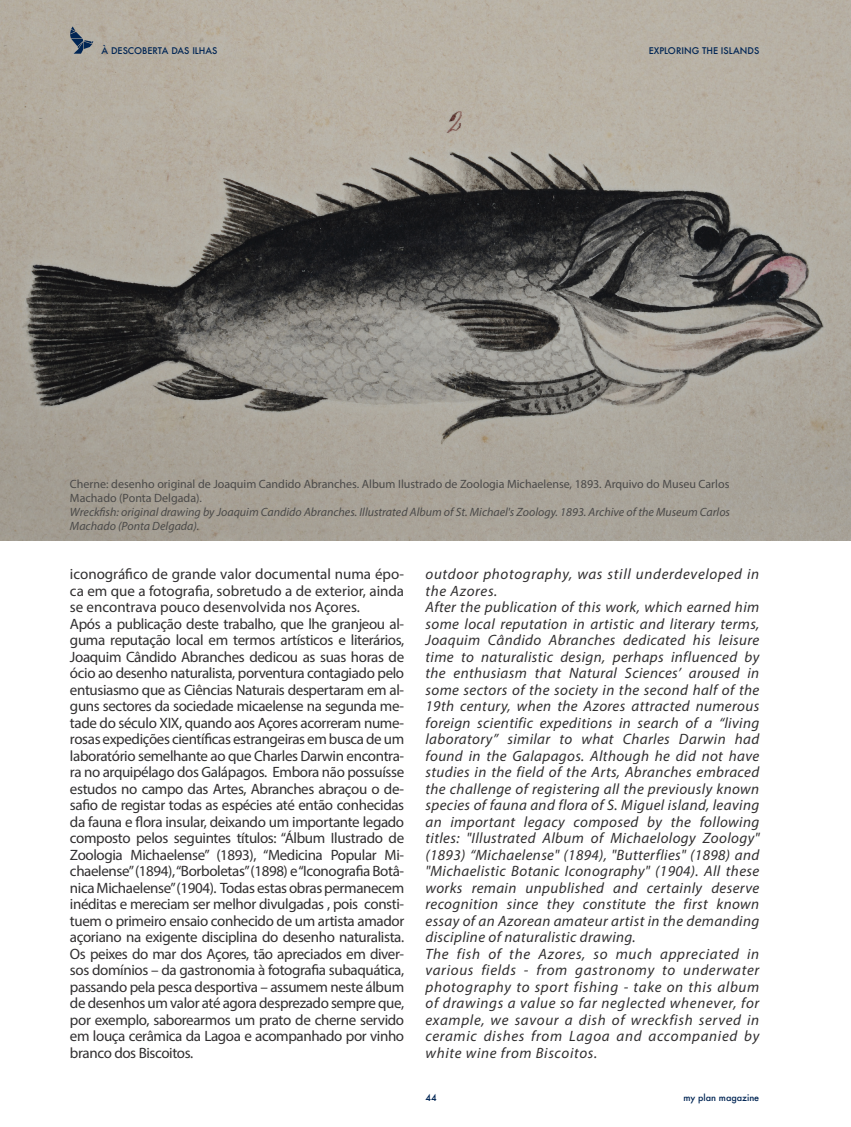
<style>
.page{position:relative;width:851px;height:1127px;background:#fff}
.page>*{position:absolute;margin:0;border:0;box-sizing:border-box;transform-origin:0 0}
.t1{font:15px/16.5px "Myriad Pro";letter-spacing:-.02em;color:#312f30;text-align:justify}
.t2{font:italic 15px/16.5px "Myriad Pro";letter-spacing:.045em;color:#312f30;text-align:justify}
.t3{font:italic 12px/13.8px "Myriad Pro";color:#4a4948}
.t4{font:12px/13.8px "Myriad Pro";color:#4a4948}
.t5{font:500 9px "Futura";color:#002554}
</style>
<div class="page">
<img style="left:0;top:0;width:850px;height:540px">
<svg style="left:70px;top:26px;width:23px;height:28px"></svg>
<p class="t5" style="left:102px;top:44px;width:117px">À DESCOBERTA DAS ILHAS</p>
<p class="t5" style="left:648px;top:44px;width:112px">EXPLORING THE ISLANDS</p>
<p class="t4" style="left:70px;top:477px;width:660px">Cherne: desenho original de Joaquim Candido Abranches. Album Ilustrado de Zoologia Michaelense, 1893. Arquivo do Museu Carlos<br>Machado (Ponta Delgada).</p>
<p class="t3" style="left:70px;top:505px;width:661px">Wreckfish: original drawing by Joaquim Candido Abranches. Illustrated Album of St. Michael's Zoology. 1893. Archive of the Museum Carlos<br>Machado (Ponta Delgada).</p>
<p class="t1" style="left:70px;top:566px;width:335px">iconográfico de grande valor documental numa épo&shy;ca em que a fotografia, sobretudo a de exterior, ainda se encontrava pouco desenvolvida nos Açores.</p>
<p class="t1" style="left:70px;top:615px;width:336px">Após a publicação deste trabalho, que lhe granjeou al&shy;guma reputação local em termos artísticos e literários, Joaquim Cândido Abranches dedicou as suas horas de ócio ao desenho naturalista, porventura contagiado pelo entusiasmo que as Ciências Naturais despertaram em al&shy;guns sectores da sociedade micaelense na segunda me&shy;tade do século XIX, quando aos Açores acorreram nume&shy;rosas expedições científicas estrangeiras em busca de um laboratório semelhante ao que Charles Darwin encontra&shy;ra no arquipélago dos Galápagos. Embora não possuísse estudos no campo das Artes, Abranches abraçou o de&shy;safio de registar todas as espécies até então conhecidas da fauna e flora insular, deixando um importante legado composto pelos seguintes títulos: “Álbum Ilustrado de Zoologia Michaelense” (1893), “Medicina Popular Mi&shy;chaelense” (1894), “Borboletas” (1898) e “Iconografia Botâ&shy;nica Michaelense” (1904). Todas estas obras permanecem inéditas e mereciam ser melhor divulgadas , pois consti&shy;tuem o primeiro ensaio conhecido de um artista amador açoriano na exigente disciplina do desenho naturalista.<br>Os peixes do mar dos Açores, tão apreciados em diver&shy;sos domínios – da gastronomia à fotografia subaquática, passando pela pesca desportiva – assumem neste álbum de desenhos um valor até agora desprezado sempre que, por exemplo, saborearmos um prato de cherne servido em louça cerâmica da Lagoa e acompanhado por vinho branco dos Biscoitos.</p>
<p class="t2" style="left:425px;top:566px;width:335px">outdoor photography, was still underdeveloped in the Azores.</p>
<p class="t2" style="left:425px;top:599px;width:335px">After the publication of this work, which earned him some local reputation in artistic and literary terms, Joaquim Cândido Abranches dedicated his leisure time to naturalistic design, perhaps influenced by the enthusiasm that Natural Sciences’ aroused in some sectors of the society in the second half of the 19th century, when the Azores attracted numerous foreign scientific expeditions in search of a “living laboratory” similar to what Charles Darwin had found in the Galapagos. Although he did not have studies in the field of the Arts, Abranches embraced the challenge of registering all the previously known species of fauna and flora of S. Miguel island, leaving an important legacy composed by the following titles: "Illustrated Album of Michaelology Zoology" (1893) “Michaelense" (1894), "Butterflies" (1898) and "Michaelistic Botanic Iconography" (1904). All these works remain unpublished and certainly deserve recognition since they constitute the first known essay of an Azorean amateur artist in the demanding discipline of naturalistic drawing.</p>
<p class="t2" style="left:425px;top:945px;width:335px">The fish of the Azores, so much appreciated in various fields - from gastronomy to underwater photography to sport fishing - take on this album of drawings a value so far neglected whenever, for example, we savour a dish of wreckfish served in ceramic dishes from Lagoa and accompanied by white wine from Biscoitos.</p>
<p class="t5" style="left:425px;top:1091px;width:13px">44</p>
<p class="t5" style="left:683px;top:1091px;width:77px">my plan magazine</p>
</div>
